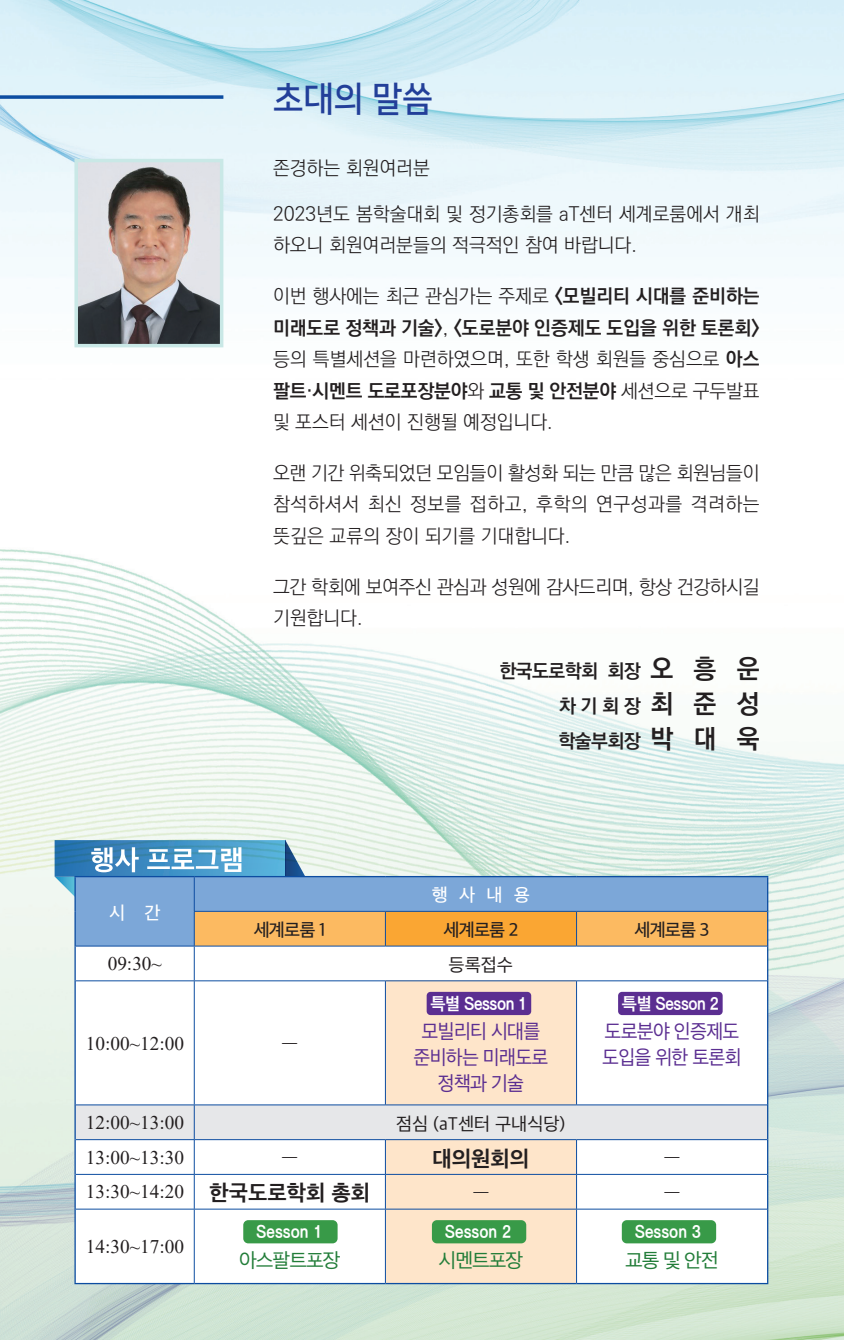
<style>
.page{position:relative;width:844px;height:1340px;background:#fff}
.page>*{position:absolute;margin:0;border:0;box-sizing:border-box;transform-origin:0 0}
.t1{font:35px "Nanum Square OTFB";color:#223f99;scale:.95 1}
.t2{font:21px "SD Gothic Neoa g Bd";color:#231f20}
.t3{font:19.25px/31.5px "Ko Pub World Dotum PL";color:#231f20}
.t4{font:19.25px/35px "Ko Pub World Dotum PB";letter-spacing:-.01em;color:#231f20;text-align:justify}
.t5{font:19.25px "Times New Roman";color:#231f20}
.t6{font:19.25px/26.2px "SD Gothic Neoa d Rg";letter-spacing:-.035em;color:#5b2e91;text-align:center;scale:.95 1}
.t7{font:19.25px/31.5px "Ko Pub World Dotum PL";letter-spacing:-.02em;color:#231f20}
.t8{font:19.25px "SD Gothic Neoa d Rg";letter-spacing:-.05em;color:#227d39}
.t9{font:17.68px "SD Gothic c Bd";color:#fff;scale:.95 1}
.t10{font:17.68px "SD Gothic c Bd";letter-spacing:-.025em;color:#fff;scale:.95 1}
.t11{font:17.5px "SD Gothic Neoa d Rg";color:#231f20}
.t12{font:17.5px "SD Gothic Neoa e Md";letter-spacing:-.05em;color:#231f20}
.t13{font:17.5px "SD Gothic Neoa e Md";color:#fff}
.s1{font-family:"Ko Pub World Dotum PB"}
.s2{font-family:"Ko Pub World Dotum PL"}
.s3{font-size:26.25px}
.s4{font-family:"SD Gothic Neoa g Bd";font-size:21px}
</style>
<div class="page">
<img style="left:0;top:0;width:843px;height:1339px">
<img style="left:79px;top:164px;width:139px;height:178px">
<div style="left:74px;top:159px;width:149px;height:188px;border:4px solid #c9e8e6"></div>
<svg style="left:55px;top:839px;width:250px;height:57px;background:#66a4ca"></svg>
<svg style="left:0;top:95px;width:223px;height:4px"></svg>
<div style="left:75px;top:876px;width:119px;height:70px;background:#7ca7d8"></div>
<div style="left:194px;top:876px;width:573px;height:35px;background:#7ca7d8"></div>
<div style="left:195px;top:912px;width:571px;height:33px;background:#fcba61"></div>
<div style="left:385px;top:911px;width:191px;height:35px;background:#faa633"></div>
<svg style="left:76px;top:946px;width:690px;height:158px"></svg>
<div style="left:385px;top:980px;width:191px;height:124px;background:#fee5ca"></div>
<svg style="left:76px;top:1105px;width:690px;height:177px"></svg>
<hr style="left:74px;top:876px;width:120px;height:1px;background:#0d4da1">
<hr style="left:74px;top:877px;width:2px;height:34px;background:#0d4da1">
<hr style="left:74px;top:911px;width:2px;height:35px;background:#0d4da1">
<hr style="left:194px;top:876px;width:191px;height:1px;background:#0d4da1">
<hr style="left:385px;top:876px;width:191px;height:1px;background:#0d4da1">
<hr style="left:576px;top:876px;width:192px;height:1px;background:#0d4da1">
<hr style="left:766px;top:877px;width:2px;height:34px;background:#0d4da1">
<hr style="left:766px;top:911px;width:2px;height:35px;background:#0d4da1">
<hr style="left:74px;top:946px;width:2px;height:34px;background:#0d4da1">
<hr style="left:766px;top:946px;width:2px;height:34px;background:#0d4da1">
<hr style="left:74px;top:980px;width:2px;height:124px;background:#0d4da1">
<hr style="left:766px;top:980px;width:2px;height:124px;background:#0d4da1">
<hr style="left:74px;top:1104px;width:2px;height:35px;background:#0d4da1">
<hr style="left:766px;top:1104px;width:2px;height:35px;background:#0d4da1">
<hr style="left:74px;top:1139px;width:2px;height:35px;background:#0d4da1">
<hr style="left:766px;top:1139px;width:2px;height:35px;background:#0d4da1">
<hr style="left:74px;top:1174px;width:2px;height:35px;background:#0d4da1">
<hr style="left:766px;top:1174px;width:2px;height:35px;background:#0d4da1">
<hr style="left:74px;top:1209px;width:2px;height:73px;background:#0d4da1">
<hr style="left:766px;top:1209px;width:2px;height:73px;background:#0d4da1">
<hr style="left:74px;top:1282px;width:120px;height:2px;background:#0d4da1">
<hr style="left:194px;top:1282px;width:191px;height:2px;background:#0d4da1">
<hr style="left:385px;top:1282px;width:191px;height:2px;background:#0d4da1">
<hr style="left:576px;top:1282px;width:192px;height:2px;background:#0d4da1">
<hr style="left:194px;top:877px;width:1px;height:34px;background:#0d4da1">
<hr style="left:194px;top:911px;width:191px;height:1px;background:#0d4da1">
<hr style="left:194px;top:911px;width:1px;height:34px;background:#0d4da1">
<hr style="left:385px;top:911px;width:191px;height:1px;background:#0d4da1">
<hr style="left:385px;top:911px;width:1px;height:34px;background:#0d4da1">
<hr style="left:576px;top:911px;width:190px;height:1px;background:#0d4da1">
<hr style="left:576px;top:911px;width:1px;height:34px;background:#0d4da1">
<hr style="left:76px;top:945px;width:118px;height:1px;background:#0d4da1">
<hr style="left:194px;top:945px;width:191px;height:1px;background:#0d4da1">
<hr style="left:194px;top:946px;width:1px;height:34px;background:#0d4da1">
<hr style="left:385px;top:945px;width:191px;height:1px;background:#0d4da1">
<hr style="left:576px;top:945px;width:190px;height:1px;background:#0d4da1">
<hr style="left:76px;top:980px;width:118px;height:1px;background:#0d4da1">
<hr style="left:194px;top:980px;width:191px;height:1px;background:#0d4da1">
<hr style="left:194px;top:981px;width:1px;height:123px;background:#0d4da1">
<hr style="left:385px;top:980px;width:191px;height:1px;background:#0d4da1">
<hr style="left:385px;top:981px;width:1px;height:123px;background:#0d4da1">
<hr style="left:576px;top:980px;width:190px;height:1px;background:#0d4da1">
<hr style="left:576px;top:981px;width:1px;height:123px;background:#0d4da1">
<hr style="left:76px;top:1104px;width:118px;height:1px;background:#0d4da1">
<hr style="left:194px;top:1104px;width:191px;height:1px;background:#0d4da1">
<hr style="left:194px;top:1105px;width:1px;height:34px;background:#0d4da1">
<hr style="left:385px;top:1104px;width:191px;height:1px;background:#0d4da1">
<hr style="left:576px;top:1104px;width:190px;height:1px;background:#0d4da1">
<hr style="left:76px;top:1139px;width:118px;height:1px;background:#0d4da1">
<hr style="left:194px;top:1139px;width:191px;height:1px;background:#0d4da1">
<hr style="left:194px;top:1139px;width:1px;height:35px;background:#0d4da1">
<hr style="left:385px;top:1139px;width:191px;height:1px;background:#0d4da1">
<hr style="left:385px;top:1139px;width:1px;height:35px;background:#0d4da1">
<hr style="left:576px;top:1139px;width:190px;height:1px;background:#0d4da1">
<hr style="left:576px;top:1139px;width:1px;height:35px;background:#0d4da1">
<hr style="left:76px;top:1174px;width:118px;height:1px;background:#0d4da1">
<hr style="left:194px;top:1174px;width:191px;height:1px;background:#0d4da1">
<hr style="left:194px;top:1174px;width:1px;height:34px;background:#0d4da1">
<hr style="left:385px;top:1174px;width:191px;height:1px;background:#0d4da1">
<hr style="left:385px;top:1174px;width:1px;height:34px;background:#0d4da1">
<hr style="left:576px;top:1174px;width:190px;height:1px;background:#0d4da1">
<hr style="left:576px;top:1174px;width:1px;height:34px;background:#0d4da1">
<hr style="left:76px;top:1208px;width:118px;height:1px;background:#0d4da1">
<hr style="left:194px;top:1208px;width:191px;height:1px;background:#0d4da1">
<hr style="left:194px;top:1209px;width:1px;height:73px;background:#0d4da1">
<hr style="left:385px;top:1208px;width:191px;height:1px;background:#0d4da1">
<hr style="left:385px;top:1209px;width:1px;height:73px;background:#0d4da1">
<hr style="left:576px;top:1208px;width:190px;height:1px;background:#0d4da1">
<hr style="left:576px;top:1209px;width:1px;height:73px;background:#0d4da1">
<div style="left:426px;top:991px;width:105px;height:24px;background:#5b2e91;border-radius:4px"></div>
<div style="left:243px;top:1220px;width:94px;height:23px;background:#389a48;border-radius:5px"></div>
<div style="left:432px;top:1220px;width:94px;height:23px;background:#389a48;border-radius:5px"></div>
<div style="left:621px;top:1220px;width:95px;height:23px;background:#389a48;border-radius:5px"></div>
<div style="left:618px;top:991px;width:104px;height:24px;background:#5b2e91;border-radius:4px"></div>
<h1 class="t1" style="left:273px;top:80px;width:169px">초대의 말씀</h1>
<p class="t13" style="left:109px;top:903px;width:53px">시 간</p>
<p class="t3" style="left:273px;top:153px;width:158px">존경하는 회원여러분</p>
<p class="t3" style="left:273px;top:198px;width:488px">2023년도 봄학술대회 및 정기총회를 aT센터 세계로룸에서 개최 하오니 회원여러분들의 적극적인 참여 바랍니다.</p>
<p class="t3" style="left:273px;top:281px;width:488px">이번 행사에는 최근 관심가는 주제로 <span class="s1">&lt;모빌리티 시대를 준비하는</span></p>
<p class="t4" style="left:273px;top:311px;width:488px">미래도로 정책과 기술&gt;<span class="s2">,</span> &lt;도로분야 인증제도 도입을 위한 토론회&gt;</p>
<p class="t3" style="left:273px;top:344px;width:488px">등의 특별세션을 마련하였으며, 또한 학생 회원들 중심으로 <span class="s1">아스</span></p>
<p class="t4" style="left:273px;top:374px;width:488px">팔트·시멘트 도로포장분야<span class="s2">와</span> 교통 및 안전분야 <span class="s2">세션으로 구두발표</span></p>
<p class="t3" style="left:273px;top:407px;width:281px">및 포스터 세션이 진행될 예정입니다.</p>
<p class="t3" style="left:273px;top:457px;width:488px;text-align:justify">오랜 기간 위축되었던 모임들이 활성화 되는 만큼 많은 회원님들이 참석하셔서 최신 정보를 접하고, 후학의 연구성과를 격려하는 뜻깊은 교류의 장이 되기를 기대합니다.</p>
<p class="t7" style="left:273px;top:571px;width:488px">그간 학회에 보여주신 관심과 성원에 감사드리며, 항상 건강하시길 기원합니다.</p>
<p class="t4" style="left:558px;top:654px;width:202px;text-indent:-59px">한국도로학회 회장 <span class="s3">오 흥 운 </span>차 기 회 장 <span class="s3">최 준 성 </span>학술부회장 <span class="s3">박 대 욱</span></p>
<p class="t13" style="left:431px;top:886px;width:99px">행 사 내 용</p>
<p class="t12" style="left:254px;top:921px;width:74px">세계로룸 1</p>
<p class="t12" style="left:443px;top:921px;width:76px">세계로룸 2</p>
<p class="t12" style="left:634px;top:921px;width:76px">세계로룸 3</p>
<p class="t5" style="left:108px;top:950px;width:56px">09:30~</p>
<p class="t11" style="left:448px;top:955px;width:66px">등록접수</p>
<p class="t10" style="left:430px;top:994px;width:103px">특별 Sesson 1</p>
<p class="t10" style="left:621px;top:994px;width:103px">특별 Sesson 2</p>
<p class="t5" style="left:86px;top:1029px;width:100px">10:00~12:00</p>
<p class="t11" style="left:282px;top:1035px;width:17px">―</p>
<p class="t6" style="left:413px;top:1017px;width:143px">모빌리티 시대를 준비하는 미래도로 정책과 기술</p>
<p class="t6" style="left:602px;top:1017px;width:148px;text-align:left">도로분야 인증제도 도입을 위한 토론회</p>
<p class="t5" style="left:86px;top:1108px;width:100px">12:00~13:00</p>
<p class="t11" style="left:396px;top:1114px;width:171px">점심 (aT센터 구내식당)</p>
<p class="t5" style="left:86px;top:1143px;width:100px">13:00~13:30</p>
<p class="t11" style="left:282px;top:1149px;width:17px">―</p>
<p class="t2" style="left:432px;top:1147px;width:98px">대의원회의</p>
<p class="t11" style="left:664px;top:1149px;width:17px">―</p>
<p class="t5" style="left:86px;top:1178px;width:286px">13:30~14:20 <span class="s4">한국도로학회 총회</span></p>
<p class="t11" style="left:473px;top:1184px;width:17px">―</p>
<p class="t11" style="left:664px;top:1184px;width:17px">―</p>
<p class="t5" style="left:86px;top:1232px;width:100px">14:30~17:00</p>
<p class="t8" style="left:239px;top:1250px;width:103px">아스팔트포장</p>
<p class="t8" style="left:438px;top:1250px;width:86px">시멘트포장</p>
<p class="t8" style="left:625px;top:1250px;width:95px">교통 및 안전</p>
<p class="t9" style="left:256px;top:1223px;width:71px">Sesson 1</p>
<p class="t9" style="left:445px;top:1223px;width:71px">Sesson 2</p>
<p class="t9" style="left:634px;top:1223px;width:71px">Sesson 3</p>
</div>
